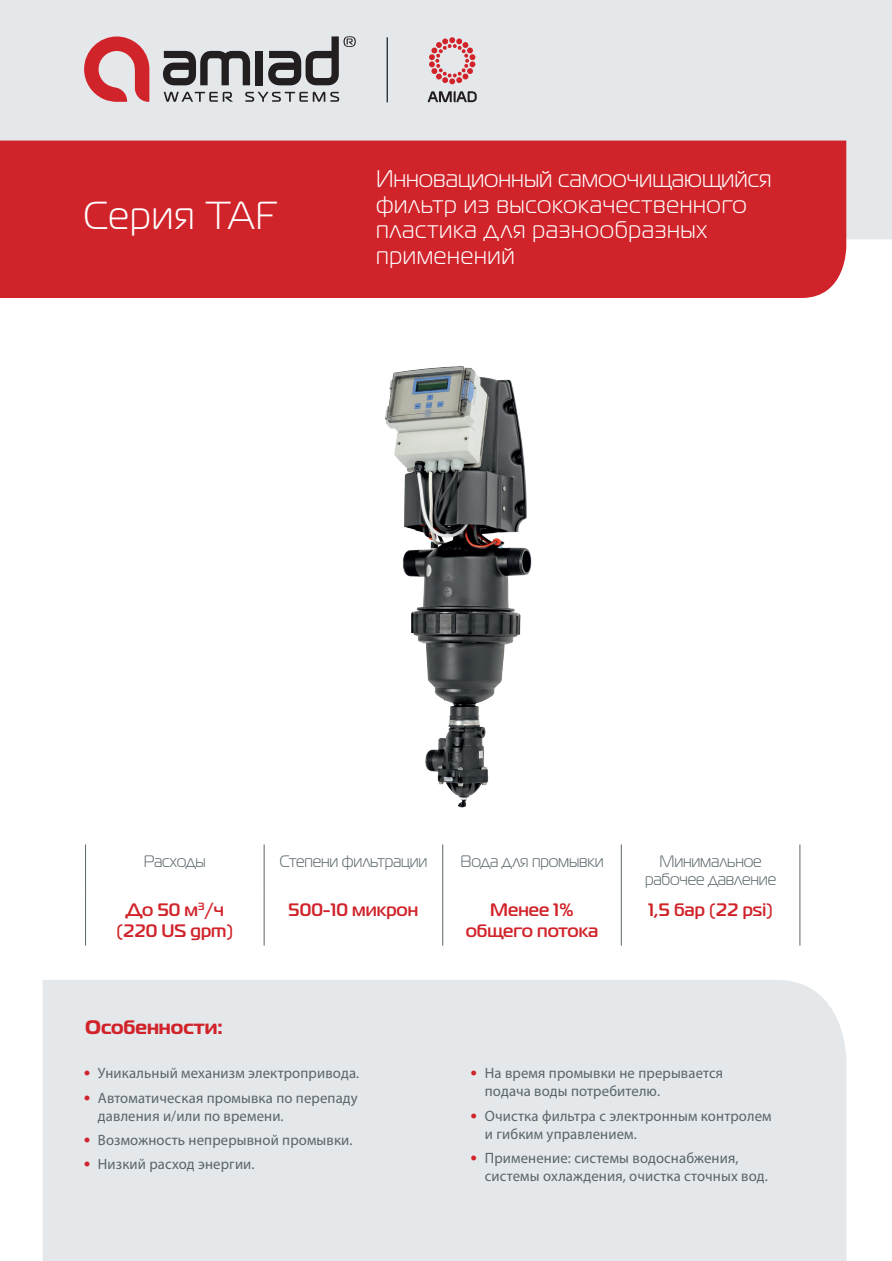
<style>
.page{position:relative;width:892px;height:1261px;background:#fff}
.page>*{position:absolute;margin:0;border:0;box-sizing:border-box;transform-origin:0 0}
.t1{font:300 39px "Magistral C";letter-spacing:.03em;color:#fff}
.t2{font:300 24px/25.5px "Magistral C";letter-spacing:.03em;color:#fff}
.t3{font:700 19.5px "Magistral C";color:#d1232a}
.t4{font:500 18px/21px "Magistral C";color:#d1232a;text-align:center}
.t5{font:300 16.5px/18px "Magistral C";letter-spacing:-.01em;color:#59656b;text-align:center}
.t6{font:15px/18px "Myriad Pro";letter-spacing:.01em;color:#59656b}
.s1{font-family:"DIN";color:#d1232a}
</style>
<div class="page">
<div style="left:0;top:0;width:892px;height:239px;background:#e5e8eb"></div>
<div style="left:0;top:140px;width:846px;height:158px;background:#d1232a"></div>
<img style="left:385px;top:366px;width:147px;height:442px">
<hr style="left:387px;top:37px;width:1px;height:65px;background:#313940">
<svg style="left:84px;top:36px;width:65px;height:66px"></svg>
<svg style="left:163px;top:51px;width:87px;height:34px"></svg>
<div style="left:256px;top:51px;width:7px;height:34px;background:#231f20"></div>
<svg style="left:268px;top:36px;width:88px;height:49px"></svg>
<svg style="left:164px;top:92px;width:69px;height:10px"></svg>
<svg style="left:245px;top:92px;width:94px;height:10px"></svg>
<svg style="left:428px;top:91px;width:49px;height:11px"></svg>
<svg style="left:429px;top:37px;width:47px;height:47px"></svg>
<div style="left:43px;top:980px;width:803px;height:280px;background:#e5e8eb"></div>
<hr style="left:85px;top:844px;width:1px;height:48px;background:#59656b">
<hr style="left:264px;top:844px;width:1px;height:48px;background:#59656b">
<hr style="left:442px;top:844px;width:1px;height:48px;background:#59656b">
<hr style="left:621px;top:844px;width:1px;height:48px;background:#59656b">
<hr style="left:799px;top:844px;width:1px;height:48px;background:#59656b">
<hr style="left:85px;top:892px;width:1px;height:53px;background:#59656b">
<hr style="left:264px;top:892px;width:1px;height:53px;background:#59656b">
<hr style="left:442px;top:892px;width:1px;height:53px;background:#59656b">
<hr style="left:621px;top:892px;width:1px;height:53px;background:#59656b">
<hr style="left:799px;top:892px;width:1px;height:53px;background:#59656b">
<h1 class="t1" style="left:83px;top:194px;width:196px">Серия TAF</h1>
<h2 class="t2" style="left:376px;top:166px;width:397px">Инновационный самоочищающийся фильтр из высококачественного пластика для разнообразных применений</h2>
<p class="t5" style="left:144px;top:851px;width:64px">Расходы</p>
<p class="t5" style="left:279px;top:851px;width:149px">Степени фильтрации</p>
<p class="t5" style="left:460px;top:851px;width:145px">Вода для промывки</p>
<p class="t5" style="left:645px;top:851px;width:133px">Минимальное рабочее давление</p>
<p class="t4" style="left:116px;top:898px;width:118px">До 50 м<sup>3</sup>/ч (220 US gpm)</p>
<p class="t4" style="left:289px;top:898px;width:131px">500-10 микрон</p>
<p class="t4" style="left:466px;top:898px;width:134px">Менее 1% общего потока</p>
<p class="t4" style="left:648px;top:898px;width:126px">1,5 бар (22 psi)</p>
<h3 class="t3" style="left:85px;top:1014px;width:139px">Особенности:</h3>
<p class="t6" style="left:83px;top:1063px;width:278px"><span class="s1">•</span> Уникальный механизм электропривода.</p>
<p class="t6" style="left:98px;top:1088px;width:261px;text-indent:-15px"><span class="s1">•</span> Автоматическая промывка по перепаду давления и/или по времени.</p>
<p class="t6" style="left:83px;top:1130px;width:271px"><span class="s1">•</span> Возможность непрерывной промывки.</p>
<p class="t6" style="left:83px;top:1154px;width:173px"><span class="s1">•</span> Низкий расход энергии.</p>
<p class="t6" style="left:485px;top:1063px;width:240px;text-indent:-15px"><span class="s1">•</span> На время промывки не прерывается подача воды потребителю.</p>
<p class="t6" style="left:485px;top:1106px;width:288px;text-indent:-15px"><span class="s1">•</span> Очистка фильтра с электронным контролем и гибким управлением.</p>
<p class="t6" style="left:485px;top:1148px;width:284px;text-indent:-15px"><span class="s1">•</span> Применение: системы водоснабжения, системы охлаждения, очистка сточных вод.</p>
</div>
